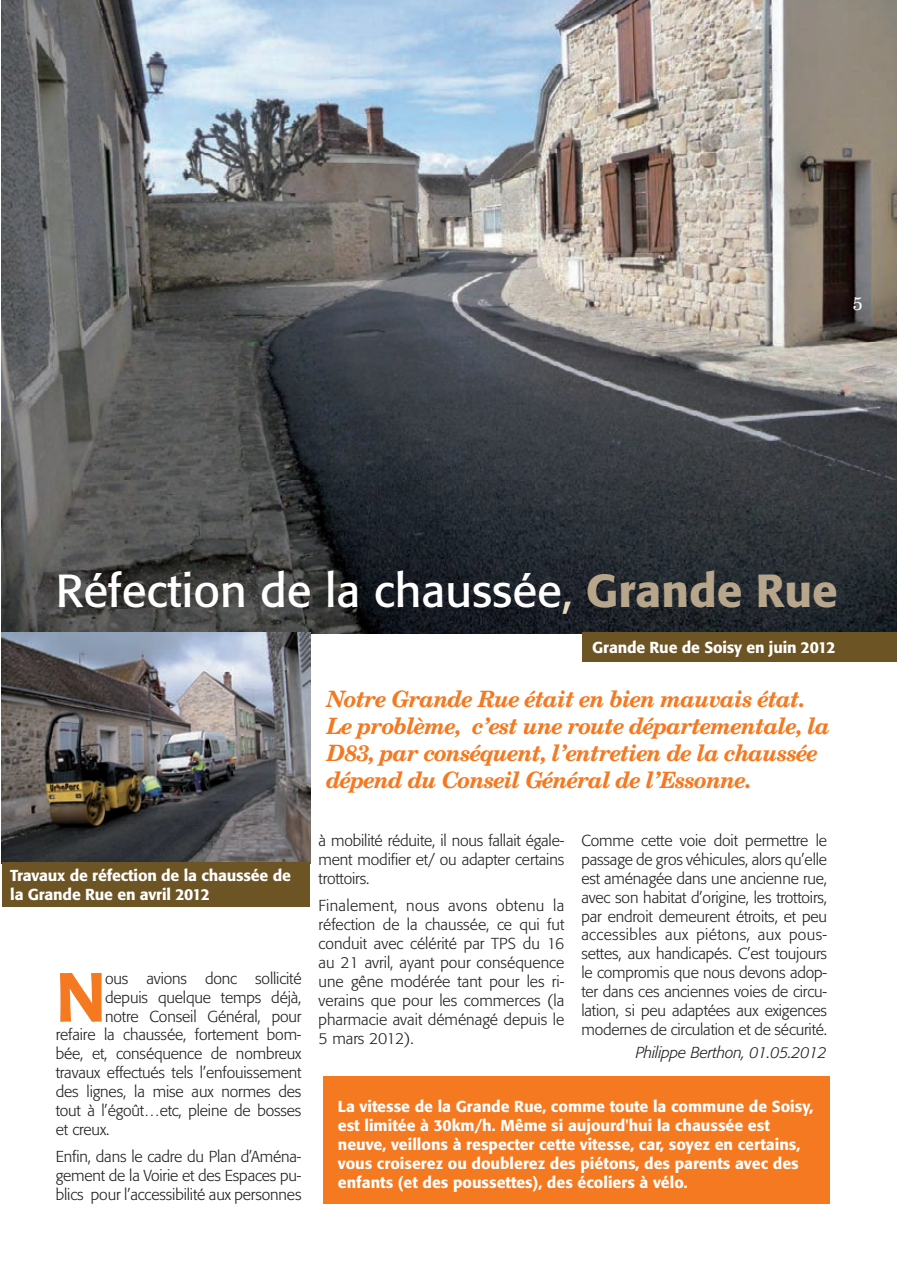
<style>
.page{position:relative;width:897px;height:1267px;background:#fff}
.page>*{position:absolute;margin:0;border:0;box-sizing:border-box;transform-origin:0 0}
.t1{font:500 68.7px "Formata";color:#f47921}
.t2{font:45.75px "Formata";color:#fff}
.t3{font:italic 700 22.5px/27px "Century Schoolbook BT";letter-spacing:-.03em;color:#f47921}
.t4{font:18px "Century Schoolbook BT";color:#fff}
.t5{font:300 15.75px/18.9px "Formata";letter-spacing:-.01em;color:#231f20;text-align:justify}
.t6{font:500 15.75px/18.9px "Formata";color:#fff}
.t7{font:italic 300 15.75px "Formata";letter-spacing:-.01em;color:#231f20}
.s1{color:#e8dcc0}
.s2{font-weight:500;color:#b7a68c}
</style>
<div class="page">
<img style="left:2px;top:0;width:894px;height:633px">
<img style="left:2px;top:632px;width:308px;height:231px">
<div style="left:323px;top:1076px;width:506px;height:127px;background:#f47921"></div>
<div style="left:582px;top:632px;width:314px;height:30px;background:#6d5425"></div>
<div style="left:2px;top:862px;width:307px;height:44px;background:#6d5425"></div>
<p class="t4" style="left:852px;top:292px;width:11px">5</p>
<h2 class="t2" style="left:56px;top:563px;width:783px">Réfection de la chaussée<span class="s1">,</span> <span class="s2">Grande Rue</span></h2>
<p class="t6" style="left:592px;top:638px;width:245px">Grande Rue de Soisy en juin 2012</p>
<p class="t6" style="left:10px;top:865px;width:282px">Travaux de réfection de la chaussée de la Grande Rue en avril 2012</p>
<h1 class="t1" style="left:56px;top:955px;width:52px">N</h1>
<p class="t5" style="left:105px;top:968px;width:198px">ous avions donc sollicité</p>
<p class="t5" style="left:105px;top:987px;width:198px">depuis quelque temps déjà,</p>
<p class="t5" style="left:105px;top:1006px;width:198px">notre Conseil Général, pour</p>
<p class="t5" style="left:56px;top:1025px;width:247px">refaire la chaussée, fortement bom-</p>
<p class="t5" style="left:56px;top:1044px;width:247px">bée, et, conséquence de nombreux</p>
<p class="t5" style="left:56px;top:1063px;width:247px">travaux effectués tels l’enfouissement</p>
<p class="t5" style="left:56px;top:1082px;width:247px">des lignes, la mise aux normes des</p>
<p class="t5" style="left:56px;top:1101px;width:247px">tout à l’égoût…etc, pleine de bosses</p>
<p class="t5" style="left:56px;top:1120px;width:55px">et creux.</p>
<p class="t5" style="left:56px;top:1147px;width:247px">Enfin, dans le cadre du Plan d’Aména&shy;gement de la Voirie et des Espaces pu&shy;blics pour l’accessibilité aux personnes</p>
<h3 class="t3" style="left:327px;top:685px;width:505px">Notre Grande Rue était en bien mauvais état.<br>Le problème, c’est une route départementale, la D83, par conséquent, l’entretien de la chaussée dépend du Conseil Général de l’Essonne.</h3>
<p class="t5" style="left:318px;top:831px;width:247px">à mobilité réduite, il nous fallait égale&shy;ment modifier et/ ou adapter certains trottoirs.</p>
<p class="t5" style="left:318px;top:896px;width:247px">Finalement, nous avons obtenu la réfection de la chaussée, ce qui fut conduit avec célérité par TPS du 16 au 21 avril, ayant pour conséquence une gêne modérée tant pour les ri&shy;verains que pour les commerces (la pharmacie avait déménagé depuis le 5 mars 2012).</p>
<p class="t5" style="left:581px;top:831px;width:247px">Comme cette voie doit permettre le passage de gros véhicules, alors qu’elle est aménagée dans une ancienne rue, avec son habitat d’origine, les trottoirs, par endroit demeurent étroits, et peu accessibles aux piétons, aux pous&shy;settes, aux handicapés. C’est toujours le compromis que nous devons adop&shy;ter dans ces anciennes voies de circu&shy;lation, si peu adaptées aux exigences modernes de circulation et de sécurité.</p>
<p class="t7" style="left:635px;top:1043px;width:193px">Philippe Berthon, 01.05.2012</p>
<p class="t6" style="left:338px;top:1096px;width:477px">La vitesse de la Grande Rue, comme toute la commune de Soisy, est limitée à 30km/h. Même si aujourd'hui la chaussée est neuve, veillons à respecter cette vitesse, car, soyez en certains, vous croiserez ou doublerez des piétons, des parents avec des enfants (et des poussettes), des écoliers à vélo.</p>
</div>
